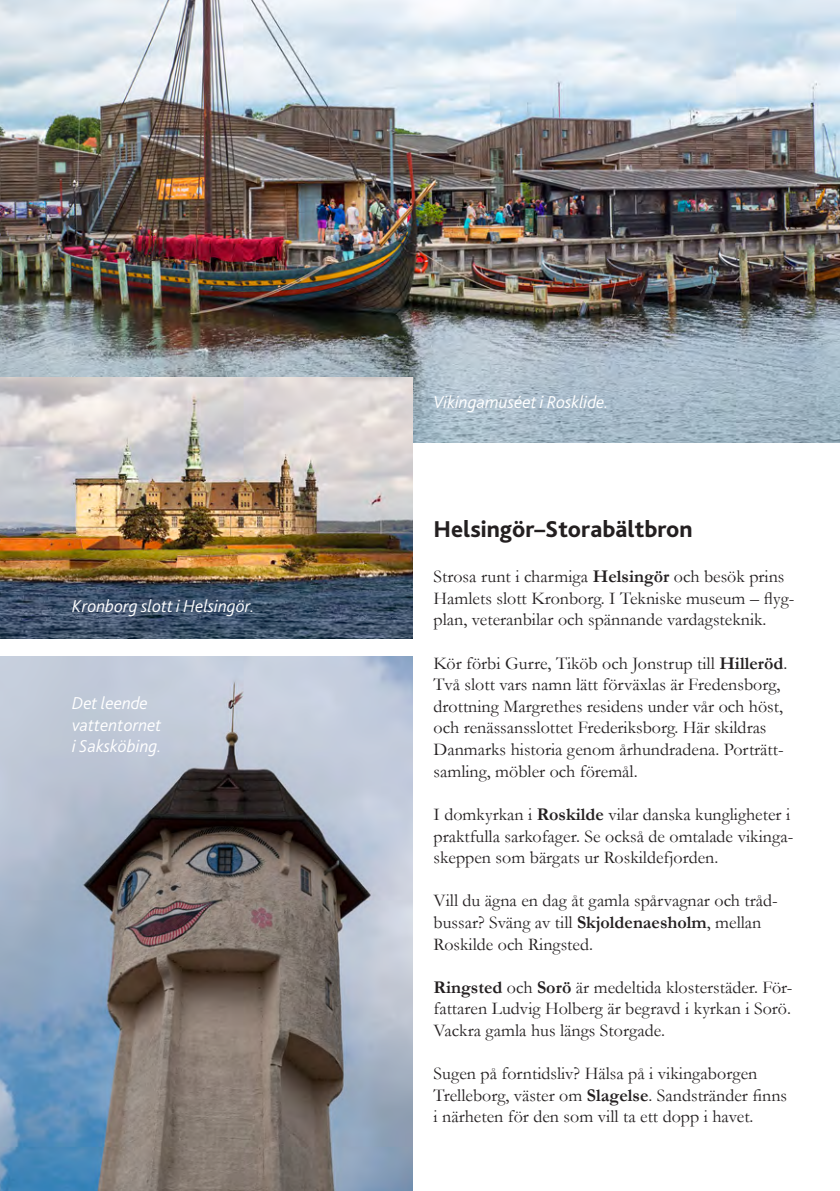
<style>
.page{position:relative;width:840px;height:1191px;background:#fff}
.page>*{position:absolute;margin:0;border:0;box-sizing:border-box;transform-origin:0 0}
.t1{font:800 24px "Bliss 2";color:#231f20}
.t2{font:18px/21.6px "Garamond";color:#231f20}
.t3{font:italic 300 18px/21.6px "Bliss 2";color:#fff}
.s1{font-weight:700}
</style>
<div class="page">
<img style="left:0;top:0;width:839px;height:442px">
<img style="left:0;top:377px;width:412px;height:261px">
<img style="left:0;top:657px;width:412px;height:534px">
<p class="t3" style="left:72px;top:594px;width:184px">Kronborg slott i Helsingör.</p>
<p class="t3" style="left:72px;top:692px;width:91px">Det leende vattentornet i Saksköbing.</p>
<p class="t3" style="left:433px;top:390px;width:176px">Vikingamuséet i Rosklide.</p>
<h1 class="t1" style="left:433px;top:514px;width:260px">Helsingör–Storabältbron</h1>
<p class="t2" style="left:433px;top:565px;width:362px">Strosa runt i charmiga <span class="s1">Helsingör</span> och besök prins<br>Hamlets slott Kronborg. I Tekniske museum – flyg&shy;plan, veteranbilar och spännande vardagsteknik.</p>
<p class="t2" style="left:433px;top:651px;width:355px">Kör förbi Gurre, Tiköb och Jonstrup till <span class="s1">Hilleröd</span>.<br>Två slott vars namn lätt förväxlas är Fredensborg, drottning Margrethes residens under vår och höst, och renässansslottet Frederiksborg. Här skildras Danmarks historia genom århundradena. Porträtt&shy;samling, möbler och föremål.</p>
<p class="t2" style="left:433px;top:803px;width:361px">I domkyrkan i <span class="s1">Roskilde</span> vilar danska kungligheter i praktfulla sarkofager. Se också de omtalade vikinga&shy;skeppen som bärgats ur Roskildefjorden.</p>
<p class="t2" style="left:433px;top:889px;width:345px">Vill du ägna en dag åt gamla spårvagnar och tråd&shy;bussar? Sväng av till <span class="s1">Skjoldenaesholm</span>, mellan<br>Roskilde och Ringsted.</p>
<p class="t2" style="left:433px;top:975px;width:360px;text-align:justify"><span class="s1">Ringsted</span> och <span class="s1">Sorö</span> är medeltida klosterstäder. För&shy;fattaren Ludvig Holberg är begravd i kyrkan i Sorö.<br>Vackra gamla hus längs Storgade.</p>
<p class="t2" style="left:433px;top:1062px;width:355px">Sugen på forntidsliv? Hälsa på i vikingaborgen<br>Trelleborg, väster om <span class="s1">Slagelse</span>. Sandstränder finns i närheten för den som vill ta ett dopp i havet.</p>
</div>
